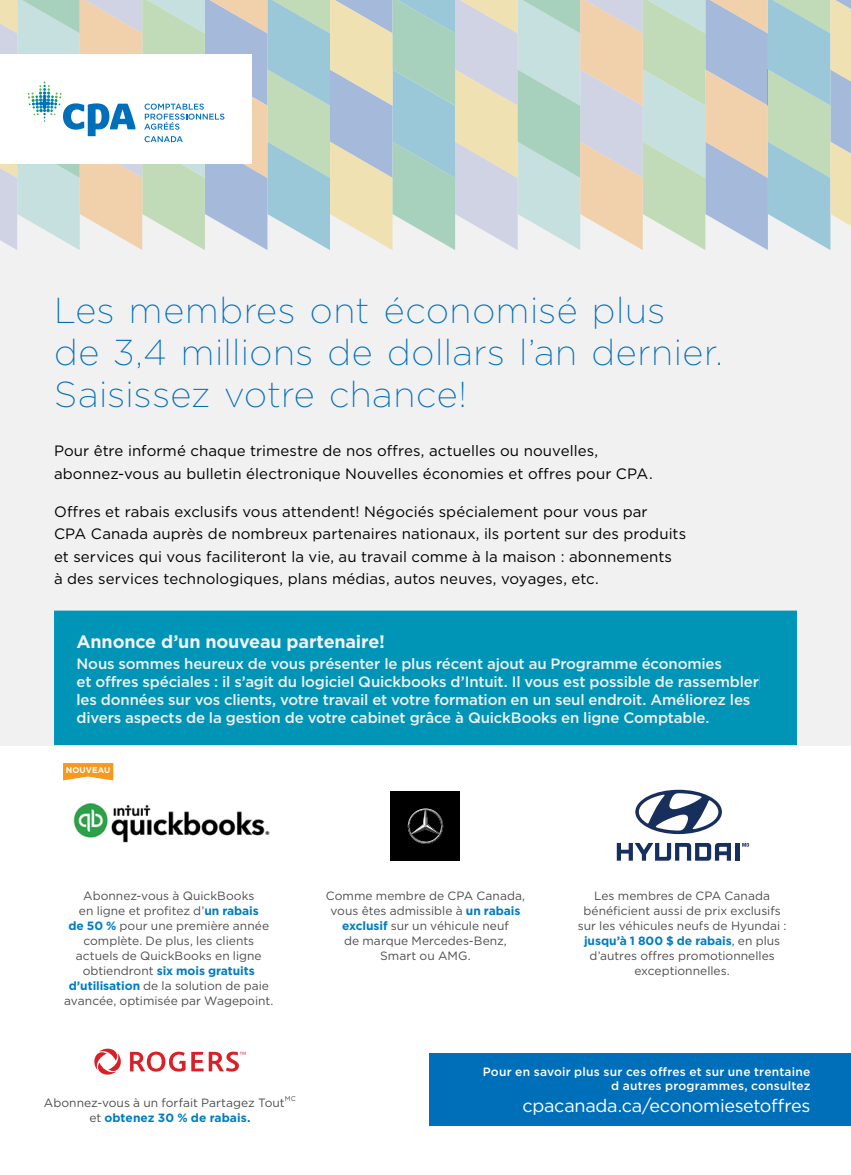
<style>
.page{position:relative;width:851px;height:1175px;background:#fff}
.page>*{position:absolute;margin:0;border:0;box-sizing:border-box;transform-origin:0 0}
.t1{font:200 36px/42px "Gotham";letter-spacing:.015em;color:#006fba}
.t2{font:700 18px "Gotham";letter-spacing:-.01em;color:#f1f1f2}
.t3{font:18px "Gotham";letter-spacing:-.015em;color:#fff}
.t4{font:15px/22.5px "Gotham";letter-spacing:.005em;color:#000}
.t5{font:500 15px/18px "Gotham";letter-spacing:-.01em;color:#f1f1f2}
.t6{font:12px/15px "Gotham";color:#4d4d4f;text-align:center}
.t7{font:500 12px/14.4px "Gotham";letter-spacing:.015em;color:#fff;text-align:right}
.t8{font:700 8.25px "Gotham";color:#fff}
.s1{font-weight:700;color:#007cc2}
</style>
<div class="page">
<div style="left:0;top:0;width:850px;height:745px;background:#f1f1f2"></div>
<svg style="left:0;top:0;width:850px;height:250px"></svg>
<div style="left:390px;top:791px;width:70px;height:69px;background:#000"></div>
<svg style="left:408px;top:808px;width:35px;height:35px"></svg>
<svg style="left:635px;top:789px;width:87px;height:45px"></svg>
<svg style="left:616px;top:843px;width:115px;height:17px"></svg>
<hr style="left:735px;top:843px;width:4px;height:17px;background:#172f5c">
<svg style="left:742px;top:843px;width:7px;height:3px"></svg>
<div style="left:54px;top:610px;width:742px;height:135px;background:#0095b7"></div>
<div style="left:77px;top:634px;width:306px;height:16px;background:#0095b7"></div>
<div style="left:78px;top:657px;width:644px;height:14px;background:#0095b7"></div>
<div style="left:77px;top:675px;width:682px;height:14px;background:#0095b7"></div>
<div style="left:78px;top:693px;width:672px;height:13px;background:#0095b7"></div>
<div style="left:77px;top:711px;width:632px;height:14px;background:#0095b7"></div>
<img style="left:73px;top:802px;width:197px;height:41px">
<svg style="left:63px;top:763px;width:50px;height:17px"></svg>
<svg style="left:94px;top:1048px;width:27px;height:26px"></svg>
<svg style="left:191px;top:1051px;width:12px;height:20px"></svg>
<svg style="left:130px;top:1051px;width:55px;height:20px"></svg>
<svg style="left:209px;top:1051px;width:36px;height:20px"></svg>
<div style="left:429px;top:1052px;width:421px;height:73px;background:#006fba"></div>
<h1 class="t1" style="left:54px;top:291px;width:670px">Les membres ont économisé plus<br>de 3,4 millions de dollars l’an dernier.<br>Saisissez votre chance!</h1>
<p class="t4" style="left:54px;top:440px;width:600px">Pour être informé chaque trimestre de nos ofres, actuelles ou nouvelles, abonnez-vous au bulletin électronique Nouvelles économies et ofres pour CPA.</p>
<p class="t4" style="left:54px;top:500px;width:633px">Ofres et rabais exclusifs vous attendent! Négociés spécialement pour vous par<br>CPA Canada auprès de nombreux partenaires nationaux, ils portent sur des produits et services qui vous faciliteront la vie, au travail comme à la maison : abonnements<br>à des services technologiques, plans médias, autos neuves, voyages, etc.</p>
<h2 class="t2" style="left:76px;top:633px;width:310px">Annonce d’un nouveau partenaire!</h2>
<p class="t5" style="left:76px;top:655px;width:684px">Nous sommes heureux de vous présenter le plus récent ajout au Programme économies<br>et ofres spéciales : il s’agit du logiciel Quickbooks d’Intuit. Il vous est possible de rassembler les données sur vos clients, votre travail et votre formation en un seul endroit. Améliorez les divers aspects de la gestion de votre cabinet grâce à QuickBooks en ligne Comptable.</p>
<p class="t8" style="left:66px;top:766px;width:46px">NOUVEAU</p>
<p class="t6" style="left:64px;top:888px;width:210px">Abonnez-vous à QuickBooks<br>en ligne et profitez d’<span class="s1">un rabais<br>de 50 %</span> pour une première année complète. De plus, les clients actuels de QuickBooks en ligne obtiendront <span class="s1">six mois gratuits d’utilisation</span> de la solution de paie avancée, optimisée par Wagepoint.</p>
<p class="t6" style="left:326px;top:888px;width:201px">Comme membre de CPA Canada, vous êtes admissible à <span class="s1">un rabais exclusif</span> sur un véhicule neuf<br>de marque Mercedes-Benz,<br>Smart ou AMG.</p>
<p class="t6" style="left:577px;top:888px;width:210px">Les membres de CPA Canada bénéficient aussi de prix exclusifs sur les véhicules neufs de Hyundai : <span class="s1">jusqu’à 1 800 $ de rabais</span>, en plus d’autres ofres promotionnelles exceptionnelles.</p>
<p class="t6" style="left:44px;top:1095px;width:253px">Abonnez-vous à un forfait Partagez Tout<sup>MC </sup>et <span class="s1">obtenez 30 % de rabais.</span></p>
<p class="t7" style="left:482px;top:1065px;width:329px">Pour en savoir plus sur ces ofres et sur une trentaine d autres programmes, consultez</p>
<h2 class="t3" style="left:522px;top:1097px;width:289px">cpacanada.ca/economiesetofres</h2>
</div>
